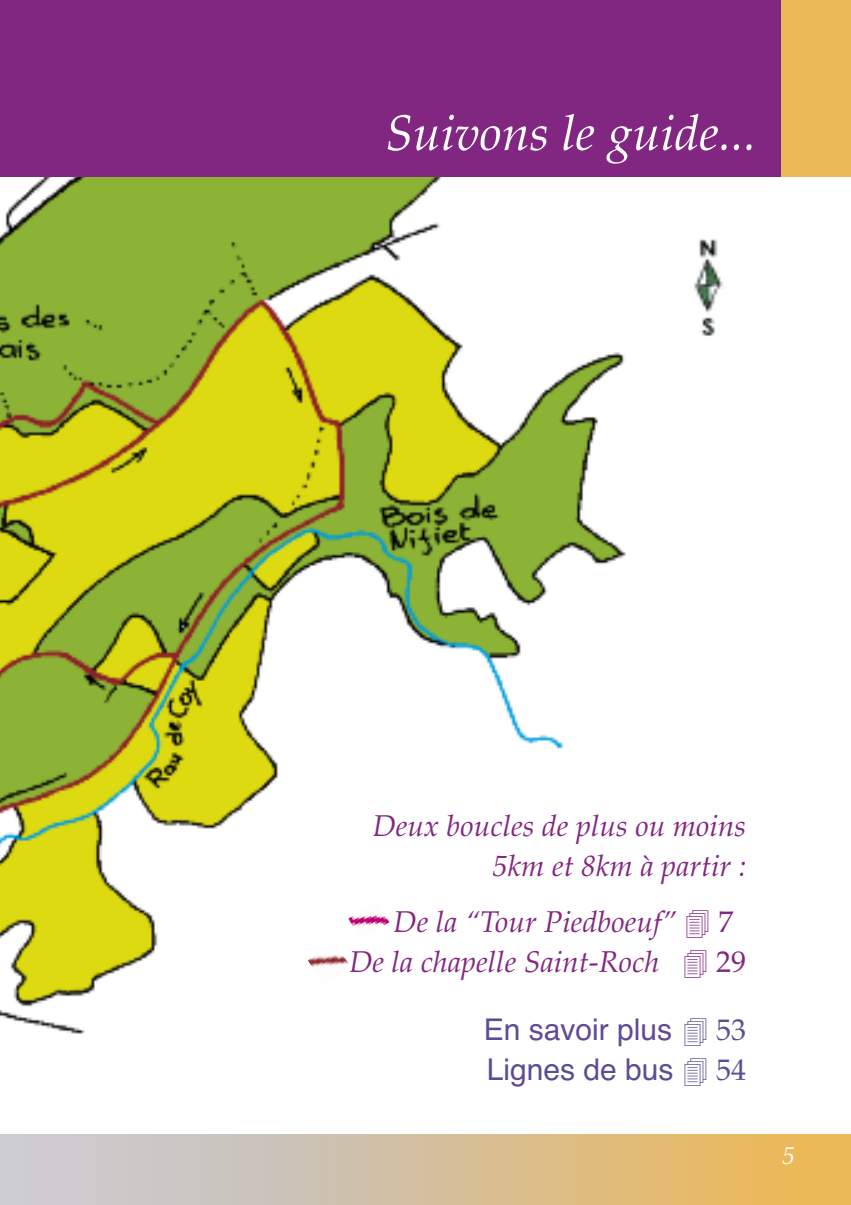
<style>
.page{position:relative;width:851px;height:1205px;background:#fff}
.page>*{position:absolute;margin:0;border:0;box-sizing:border-box;transform-origin:0 0}
.t1{font:italic 50px "Palatino";color:#fff}
.t2{font:italic 30px/39.5px "Palatino";color:#822781;text-align:right}
.t3{font:30px "Helvetica";color:#5d4c92}
.t4{font:30px "Palatino";color:#5d4c92}
.t5{font:30px "Palatino";color:#822781}
.t6{font:italic 25px "Palatino";color:#fff}
</style>
<div class="page">
<img style="left:0;top:177px;width:626px;height:857px">
<div style="left:780px;top:0;width:70px;height:177px;background:#ecb959"></div>
<div style="left:0;top:0;width:780px;height:177px;background:#822781"></div>
<div style="left:282px;top:1134px;width:500px;height:71px;background:linear-gradient(to right,#cac2b9,#ecb95a)"></div>
<div style="left:0;top:1134px;width:287px;height:71px;background:#ccc8c7"></div>
<div style="left:780px;top:1134px;width:70px;height:71px;background:#ecb959"></div>
<img style="left:694px;top:239px;width:30px;height:97px">
<img style="left:348px;top:902px;width:41px;height:37px">
<img style="left:308px;top:942px;width:42px;height:42px">
<h1 class="t1" style="left:385px;top:103px;width:372px">Suivons le guide...</h1>
<p class="t2" style="left:372px;top:806px;width:375px">Deux boucles de plus ou moins<br>5km et 8km à partir :</p>
<p class="t2" style="left:393px;top:902px;width:285px">De la “Tour Piedboeuf”</p>
<p class="t5" style="left:718px;top:904px;width:16px">7</p>
<p class="t2" style="left:349px;top:942px;width:312px">De la chapelle Saint-Roch</p>
<p class="t5" style="left:716px;top:944px;width:31px">29</p>
<p class="t3" style="left:483px;top:1012px;width:190px">En savoir plus</p>
<p class="t4" style="left:716px;top:1012px;width:31px">53</p>
<p class="t3" style="left:486px;top:1052px;width:188px">Lignes de bus</p>
<p class="t4" style="left:716px;top:1052px;width:31px">54</p>
<p class="t6" style="left:782px;top:1141px;width:14px">5</p>
</div>
